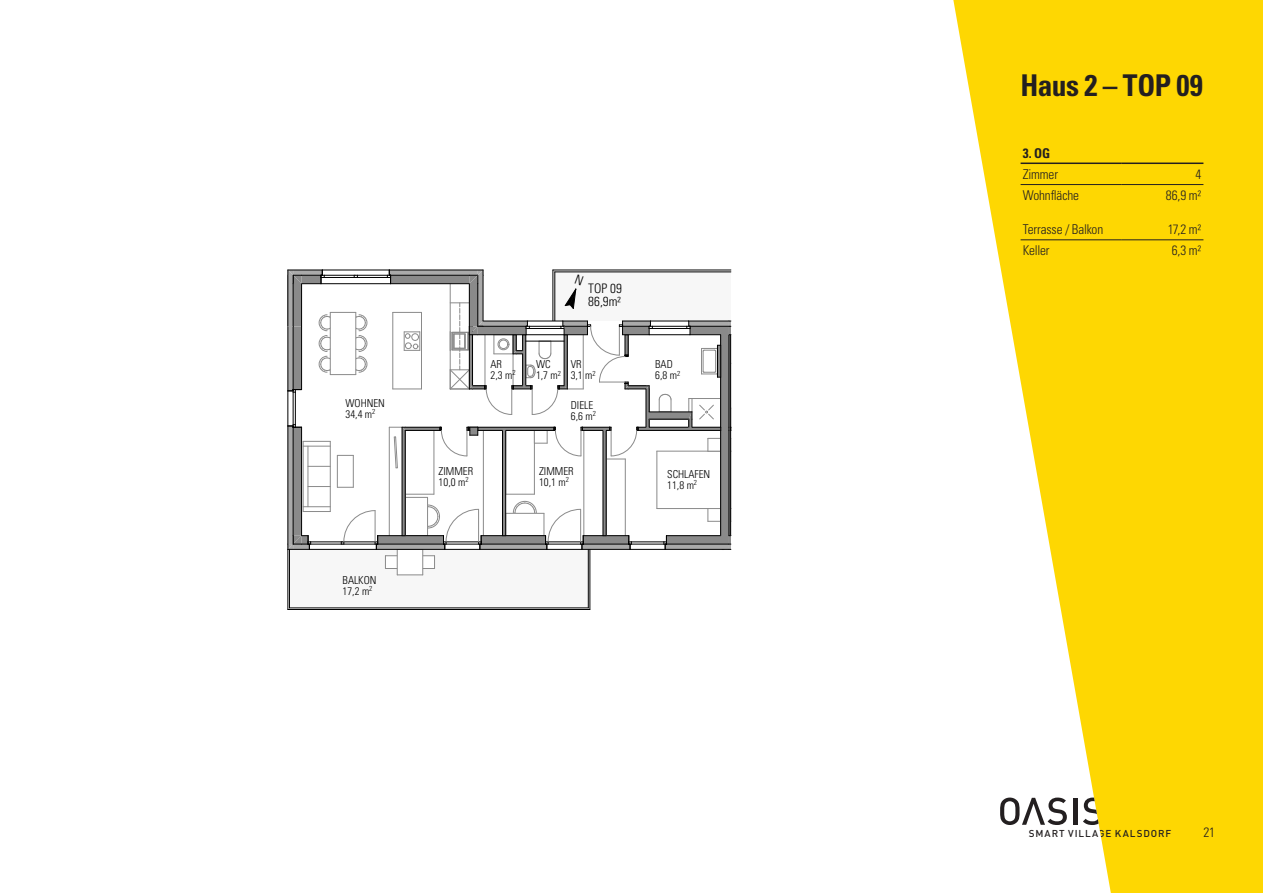
<style>
.page{position:relative;width:1263px;height:893px;background:#fff}
.page>*{position:absolute;margin:0;border:0;box-sizing:border-box;transform-origin:0 0}
.t1{font:700 condensed 30px "Univers LT Std";letter-spacing:-.02em;color:#231f20}
.t2{font:300 condensed 13.5px "Univers LT Std";letter-spacing:-.01em;color:#231f20}
.t3{font:700 condensed 13.5px "Univers LT Std";color:#231f20}
.t4{font:300 condensed 13.05px/13px "Univers LT Std";color:#000}
.t5{font:300 condensed 10.95px/10.9px "Univers LT Std";color:#000}
.t6{font:500 9.9px "DIN Pro";letter-spacing:.09em;color:#231f20}
</style>
<div class="page">
<svg style="left:953px;top:0;width:310px;height:893px;fill:#fed702"></svg>
<hr style="left:1073px;top:798px;width:4px;height:27px;background:#231f20">
<svg style="left:1000px;top:797px;width:67px;height:28px"></svg>
<svg style="left:1083px;top:797px;width:15px;height:28px"></svg>
<div style="left:289px;top:549px;width:299px;height:59px;background:#f7f7f7"></div>
<hr style="left:289px;top:549px;width:1px;height:59px;background:#000">
<hr style="left:289px;top:608px;width:299px;height:1px;background:#000">
<hr style="left:588px;top:549px;width:1px;height:59px;background:#000">
<hr style="left:288px;top:549px;width:1px;height:60px;background:#000">
<hr style="left:288px;top:609px;width:302px;height:1px;background:#000">
<hr style="left:590px;top:549px;width:1px;height:60px;background:#000">
<hr style="left:1020px;top:163px;width:101px;height:1px;background:#231f20">
<hr style="left:1121px;top:163px;width:82px;height:1px;background:#231f20">
<hr style="left:1020px;top:184px;width:101px;height:1px;background:#231f20">
<hr style="left:1121px;top:184px;width:82px;height:1px;background:#231f20">
<hr style="left:1020px;top:239px;width:101px;height:1px;background:#231f20">
<hr style="left:1121px;top:239px;width:82px;height:1px;background:#231f20">
<svg style="left:288px;top:270px;width:444px;height:306px"></svg>
<p class="t5" style="left:345px;top:398px;width:41px">WOHNEN<br>34,4 m<sup>2</sup></p>
<p class="t5" style="left:343px;top:575px;width:35px">BALKON<br>17,2 m<sup>2</sup></p>
<p class="t4" style="left:588px;top:282px;width:35px">TOP 09<br>86,9m²</p>
<p class="t5" style="left:490px;top:358px;width:27px">AR<br>2,3 m<sup>2</sup></p>
<p class="t5" style="left:655px;top:359px;width:27px">BAD<br>6,8 m<sup>2</sup></p>
<p class="t5" style="left:536px;top:359px;width:27px">WC<br>1,7 m<sup>2</sup></p>
<p class="t5" style="left:571px;top:359px;width:27px">VR<br>3,1 m<sup>2</sup></p>
<p class="t5" style="left:571px;top:399px;width:27px">DIELE<br>6,6 m<sup>2</sup></p>
<p class="t5" style="left:439px;top:466px;width:36px">ZIMMER<br>10,0 m<sup>2</sup></p>
<p class="t5" style="left:539px;top:466px;width:36px">ZIMMER<br>10,1 m<sup>2</sup></p>
<p class="t5" style="left:667px;top:469px;width:45px">SCHLAFEN<br>11,8 m<sup>2</sup></p>
<p class="t1" style="left:1020px;top:67px;width:184px">Haus 2 – TOP 09</p>
<p class="t3" style="left:1023px;top:144px;width:29px">3. OG</p>
<p class="t2" style="left:1023px;top:166px;width:37px">Zimmer</p>
<p class="t2" style="left:1195px;top:166px;width:7px">4</p>
<p class="t2" style="left:1023px;top:187px;width:58px">Wohnfläche</p>
<p class="t2" style="left:1166px;top:187px;width:37px">86,9 m²</p>
<p class="t2" style="left:1023px;top:221px;width:82px">Terrasse / Balkon</p>
<p class="t2" style="left:1168px;top:221px;width:35px">17,2 m²</p>
<p class="t2" style="left:1023px;top:242px;width:28px">Keller</p>
<p class="t2" style="left:1172px;top:242px;width:31px">6,3 m²</p>
<p class="t6" style="left:1029px;top:826px;width:144px">SMART VILLAGE KALSDORF</p>
<p class="t2" style="left:1203px;top:824px;width:13px">21</p>
</div>
